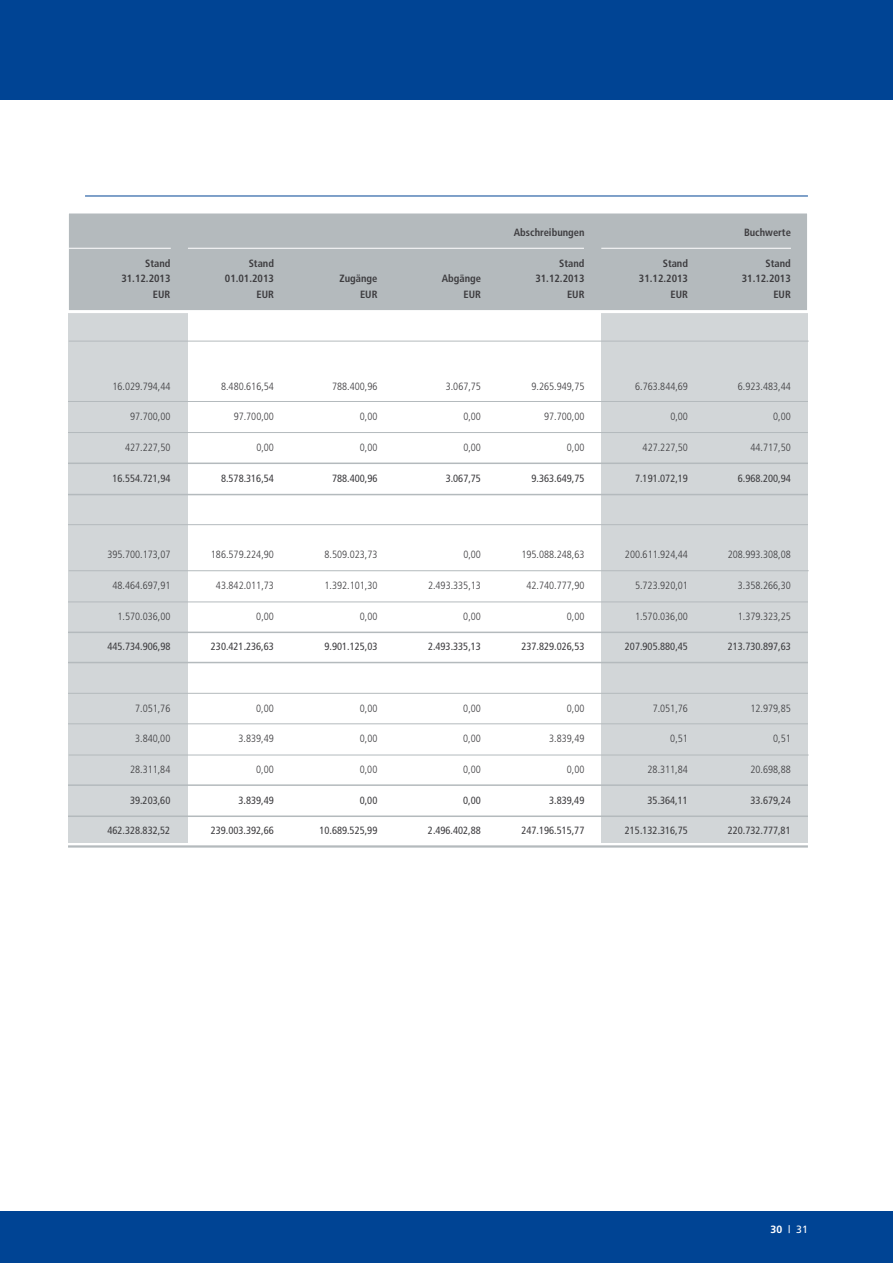
<style>
.page{position:relative;width:893px;height:1263px;background:#fff}
.page>*{position:absolute;margin:0;border:0;box-sizing:border-box;transform-origin:0 0}
.t1{font:300 condensed 10.5px "Frutiger";color:#3e3d40}
.t2{font:condensed 10.5px "Frutiger";color:#3e3d40}
.t3{font:700 condensed 10.5px "Frutiger";color:#3e3d40}
.t4{font:10.5px "Frutiger";color:#fff}
.s1{font-weight:700}
</style>
<div class="page">
<div style="left:0;top:1212px;width:893px;height:51px;background:#004494"></div>
<div style="left:0;top:0;width:893px;height:100px;background:#004494"></div>
<hr style="left:85px;top:196px;width:723px;height:1px;background:#004494">
<div style="left:68px;top:302px;width:120px;height:540px;background:#d2d6d8"></div>
<div style="left:601px;top:302px;width:207px;height:540px;background:#d2d6d8"></div>
<div style="left:68px;top:213px;width:740px;height:100px;background:#b4babd"></div>
<hr style="left:601px;top:248px;width:190px;height:1px;background:#fff">
<hr style="left:188px;top:248px;width:396px;height:1px;background:#fff">
<hr style="left:69px;top:248px;width:102px;height:1px;background:#fff">
<hr style="left:68px;top:784px;width:740px;height:2px;background:#b4babd">
<hr style="left:68px;top:662px;width:740px;height:1px;background:#b4babd">
<hr style="left:68px;top:632px;width:740px;height:1px;background:#b4babd">
<hr style="left:68px;top:494px;width:740px;height:1px;background:#b4babd">
<hr style="left:68px;top:462px;width:740px;height:2px;background:#b4babd">
<hr style="left:68px;top:723px;width:740px;height:1px;background:#b4babd">
<hr style="left:68px;top:693px;width:740px;height:1px;background:#b4babd">
<hr style="left:69px;top:755px;width:740px;height:1px;background:#b4babd">
<hr style="left:68px;top:601px;width:740px;height:1px;background:#b4babd">
<hr style="left:69px;top:570px;width:740px;height:1px;background:#b4babd">
<hr style="left:68px;top:524px;width:740px;height:1px;background:#b4babd">
<hr style="left:68px;top:401px;width:740px;height:1px;background:#b4babd">
<hr style="left:68px;top:432px;width:740px;height:1px;background:#b4babd">
<hr style="left:69px;top:341px;width:740px;height:1px;background:#b4babd">
<hr style="left:68px;top:845px;width:740px;height:3px;background:#b4babd">
<hr style="left:68px;top:815px;width:740px;height:2px;background:#b4babd">
<p class="t3" style="left:514px;top:226px;width:72px">Abschreibungen</p>
<p class="t3" style="left:744px;top:226px;width:48px">Buchwerte</p>
<p class="t3" style="left:145px;top:257px;width:27px">Stand</p>
<p class="t3" style="left:249px;top:257px;width:27px">Stand</p>
<p class="t3" style="left:559px;top:257px;width:27px">Stand</p>
<p class="t3" style="left:663px;top:257px;width:27px">Stand</p>
<p class="t3" style="left:766px;top:257px;width:27px">Stand</p>
<p class="t3" style="left:121px;top:272px;width:51px">31.12.2013</p>
<p class="t3" style="left:225px;top:272px;width:51px">01.01.2013</p>
<p class="t3" style="left:340px;top:272px;width:39px">Zugänge</p>
<p class="t3" style="left:442px;top:272px;width:41px">Abgänge</p>
<p class="t3" style="left:535px;top:272px;width:51px">31.12.2013</p>
<p class="t3" style="left:639px;top:272px;width:51px">31.12.2013</p>
<p class="t3" style="left:742px;top:272px;width:51px">31.12.2013</p>
<p class="t3" style="left:153px;top:288px;width:19px">EUR</p>
<p class="t3" style="left:256px;top:288px;width:19px">EUR</p>
<p class="t3" style="left:360px;top:288px;width:19px">EUR</p>
<p class="t3" style="left:463px;top:288px;width:19px">EUR</p>
<p class="t3" style="left:567px;top:288px;width:19px">EUR</p>
<p class="t3" style="left:670px;top:288px;width:19px">EUR</p>
<p class="t3" style="left:773px;top:288px;width:19px">EUR</p>
<p class="t1" style="left:113px;top:380px;width:59px">16.029.794,44</p>
<p class="t1" style="left:221px;top:380px;width:54px">8.480.616,54</p>
<p class="t1" style="left:332px;top:380px;width:47px">788.400,96</p>
<p class="t1" style="left:446px;top:380px;width:37px">3.067,75</p>
<p class="t1" style="left:532px;top:380px;width:54px">9.265.949,75</p>
<p class="t1" style="left:635px;top:380px;width:54px">6.763.844,69</p>
<p class="t1" style="left:738px;top:380px;width:54px">6.923.483,44</p>
<p class="t1" style="left:130px;top:411px;width:42px">97.700,00</p>
<p class="t1" style="left:234px;top:411px;width:42px">97.700,00</p>
<p class="t1" style="left:360px;top:411px;width:19px">0,00</p>
<p class="t1" style="left:463px;top:411px;width:19px">0,00</p>
<p class="t1" style="left:544px;top:411px;width:42px">97.700,00</p>
<p class="t1" style="left:670px;top:411px;width:19px">0,00</p>
<p class="t1" style="left:773px;top:411px;width:19px">0,00</p>
<p class="t1" style="left:125px;top:441px;width:47px">427.227,50</p>
<p class="t1" style="left:256px;top:441px;width:19px">0,00</p>
<p class="t1" style="left:360px;top:441px;width:19px">0,00</p>
<p class="t1" style="left:463px;top:441px;width:19px">0,00</p>
<p class="t1" style="left:567px;top:441px;width:19px">0,00</p>
<p class="t1" style="left:643px;top:441px;width:47px">427.227,50</p>
<p class="t1" style="left:750px;top:441px;width:42px">44.717,50</p>
<p class="t2" style="left:112px;top:472px;width:59px">16.554.721,94</p>
<p class="t2" style="left:221px;top:472px;width:54px">8.578.316,54</p>
<p class="t2" style="left:332px;top:472px;width:47px">788.400,96</p>
<p class="t2" style="left:446px;top:472px;width:37px">3.067,75</p>
<p class="t2" style="left:532px;top:472px;width:54px">9.363.649,75</p>
<p class="t2" style="left:635px;top:472px;width:54px">7.191.072,19</p>
<p class="t2" style="left:738px;top:472px;width:54px">6.968.200,94</p>
<p class="t1" style="left:107px;top:549px;width:64px">395.700.173,07</p>
<p class="t1" style="left:211px;top:549px;width:64px">186.579.224,90</p>
<p class="t1" style="left:325px;top:549px;width:54px">8.509.023,73</p>
<p class="t1" style="left:463px;top:549px;width:19px">0,00</p>
<p class="t1" style="left:521px;top:549px;width:64px">195.088.248,63</p>
<p class="t1" style="left:625px;top:549px;width:64px">200.611.924,44</p>
<p class="t1" style="left:728px;top:549px;width:64px">208.993.308,08</p>
<p class="t1" style="left:112px;top:579px;width:59px">48.464.697,91</p>
<p class="t1" style="left:216px;top:579px;width:59px">43.842.011,73</p>
<p class="t1" style="left:325px;top:579px;width:54px">1.392.101,30</p>
<p class="t1" style="left:428px;top:579px;width:54px">2.493.335,13</p>
<p class="t1" style="left:526px;top:579px;width:59px">42.740.777,90</p>
<p class="t1" style="left:635px;top:579px;width:54px">5.723.920,01</p>
<p class="t1" style="left:738px;top:579px;width:54px">3.358.266,30</p>
<p class="t1" style="left:117px;top:610px;width:54px">1.570.036,00</p>
<p class="t1" style="left:256px;top:610px;width:19px">0,00</p>
<p class="t1" style="left:360px;top:610px;width:19px">0,00</p>
<p class="t1" style="left:463px;top:610px;width:19px">0,00</p>
<p class="t1" style="left:567px;top:610px;width:19px">0,00</p>
<p class="t1" style="left:635px;top:610px;width:54px">1.570.036,00</p>
<p class="t1" style="left:738px;top:610px;width:54px">1.379.323,25</p>
<p class="t2" style="left:107px;top:640px;width:64px">445.734.906,98</p>
<p class="t2" style="left:211px;top:640px;width:64px">230.421.236,63</p>
<p class="t2" style="left:324px;top:640px;width:54px">9.901.125,03</p>
<p class="t2" style="left:428px;top:640px;width:54px">2.493.335,13</p>
<p class="t2" style="left:521px;top:640px;width:64px">237.829.026,53</p>
<p class="t2" style="left:625px;top:640px;width:64px">207.905.880,45</p>
<p class="t2" style="left:728px;top:640px;width:64px">213.730.897,63</p>
<p class="t1" style="left:135px;top:702px;width:37px">7.051,76</p>
<p class="t1" style="left:256px;top:702px;width:19px">0,00</p>
<p class="t1" style="left:360px;top:702px;width:19px">0,00</p>
<p class="t1" style="left:463px;top:702px;width:19px">0,00</p>
<p class="t1" style="left:567px;top:702px;width:19px">0,00</p>
<p class="t1" style="left:653px;top:702px;width:37px">7.051,76</p>
<p class="t1" style="left:750px;top:702px;width:42px">12.979,85</p>
<p class="t1" style="left:135px;top:733px;width:37px">3.840,00</p>
<p class="t1" style="left:239px;top:733px;width:37px">3.839,49</p>
<p class="t1" style="left:360px;top:733px;width:19px">0,00</p>
<p class="t1" style="left:463px;top:733px;width:19px">0,00</p>
<p class="t1" style="left:549px;top:733px;width:37px">3.839,49</p>
<p class="t1" style="left:670px;top:733px;width:19px">0,51</p>
<p class="t1" style="left:773px;top:733px;width:19px">0,51</p>
<p class="t1" style="left:130px;top:763px;width:42px">28.311,84</p>
<p class="t1" style="left:256px;top:763px;width:19px">0,00</p>
<p class="t1" style="left:360px;top:763px;width:19px">0,00</p>
<p class="t1" style="left:463px;top:763px;width:19px">0,00</p>
<p class="t1" style="left:567px;top:763px;width:19px">0,00</p>
<p class="t1" style="left:648px;top:763px;width:42px">28.311,84</p>
<p class="t1" style="left:750px;top:763px;width:42px">20.698,88</p>
<p class="t2" style="left:130px;top:794px;width:42px">39.203,60</p>
<p class="t2" style="left:239px;top:794px;width:37px">3.839,49</p>
<p class="t2" style="left:360px;top:794px;width:19px">0,00</p>
<p class="t2" style="left:463px;top:794px;width:19px">0,00</p>
<p class="t2" style="left:549px;top:794px;width:37px">3.839,49</p>
<p class="t2" style="left:648px;top:794px;width:42px">35.364,11</p>
<p class="t2" style="left:750px;top:794px;width:42px">33.679,24</p>
<p class="t2" style="left:107px;top:824px;width:64px">462.328.832,52</p>
<p class="t2" style="left:211px;top:824px;width:64px">239.003.392,66</p>
<p class="t2" style="left:319px;top:824px;width:59px">10.689.525,99</p>
<p class="t2" style="left:428px;top:824px;width:54px">2.496.402,88</p>
<p class="t2" style="left:521px;top:824px;width:64px">247.196.515,77</p>
<p class="t2" style="left:625px;top:824px;width:64px">215.132.316,75</p>
<p class="t2" style="left:728px;top:824px;width:64px">220.732.777,81</p>
<p class="t4" style="left:771px;top:1224px;width:39px"><span class="s1">30</span> | 31</p>
</div>
